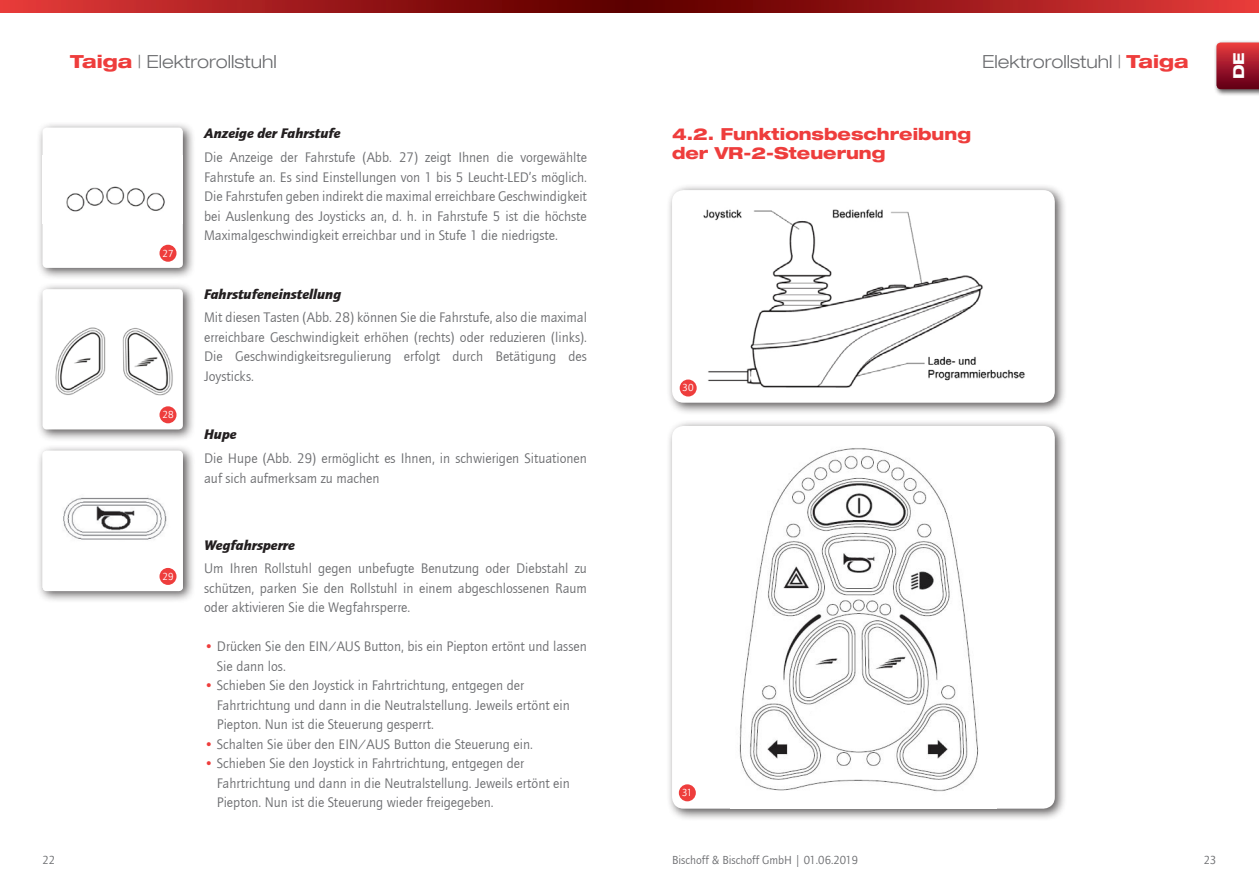
<style>
.page{position:relative;width:1259px;height:893px;background:#fff}
.page>*{position:absolute;margin:0;border:0;box-sizing:border-box;transform-origin:0 0}
.t1{font:300 18px "Helve Neu Lig Ext";color:#6c6d70}
.t2{font:800 16.5px/19.5px "Helve Neu Hea Ext";color:#ee3d3c}
.t3{font:800 15px "Helve Neu Hea Ext";color:#fff}
.t4{font:14.25px/19.5px "Quay Sans";color:#6c6d70}
.t5{font:italic 900 14.25px "Quay Sans";color:#231f20}
.t6{font:12px "Quay Sans";color:#6c6d70}
.t7{font:10.5px "Quay Sans";color:#fff}
.s1{font-family:"Helve Neu Hea Ext";font-weight:800;color:#ee3d3c}
.s2{color:#ee3d3c}
</style>
<div class="page">
<svg style="left:0;top:0;width:629px;height:12px;background:#9e1a1a"></svg>
<svg style="left:629px;top:0;width:630px;height:12px;background:#9e1a1a"></svg>
<div style="left:1213px;top:40px;width:46px;height:56px;background:#231f20;opacity:.75"></div>
<svg style="left:1216px;top:43px;width:43px;height:46px;background:#a31c2c"></svg>
<div style="left:36px;top:121px;width:160px;height:159px;background:#231f20;opacity:.75"></div>
<div style="left:43px;top:128px;width:140px;height:140px;background:#fff;border-radius:4px"></div>
<img style="left:66px;top:186px;width:99px;height:26px">
<div style="left:36px;top:283px;width:160px;height:159px;background:#231f20;opacity:.75"></div>
<div style="left:43px;top:289px;width:140px;height:140px;background:#fff;border-radius:4px"></div>
<img style="left:55px;top:327px;width:118px;height:69px">
<div style="left:159px;top:245px;width:17px;height:17px;background:#ee3d3c;border-radius:50%"></div>
<div style="left:159px;top:406px;width:17px;height:17px;background:#ee3d3c;border-radius:50%"></div>
<div style="left:36px;top:444px;width:160px;height:159px;background:#231f20;opacity:.75"></div>
<img style="left:43px;top:451px;width:140px;height:140px">
<div style="left:159px;top:568px;width:17px;height:17px;background:#ee3d3c;border-radius:50%"></div>
<div style="left:666px;top:183px;width:401px;height:232px;background:#231f20;opacity:.75"></div>
<div style="left:672px;top:190px;width:382px;height:213px;background:#fff;border-radius:12px"></div>
<img style="left:703px;top:209px;width:322px;height:179px">
<div style="left:679px;top:379px;width:17px;height:17px;background:#ee3d3c;border-radius:50%"></div>
<div style="left:666px;top:419px;width:401px;height:402px;background:#231f20;opacity:.75"></div>
<div style="left:672px;top:426px;width:382px;height:383px;background:#fff;border-radius:12px"></div>
<img style="left:739px;top:448px;width:240px;height:344px">
<div style="left:679px;top:784px;width:17px;height:17px;background:#ee3d3c;border-radius:50%"></div>
<p class="t1" style="left:70px;top:50px;width:208px"><span class="s1">Taiga</span> | Elektrorollstuhl</p>
<p class="t1" style="left:982px;top:50px;width:208px">Elektrorollstuhl | <span class="s1">Taiga</span></p>
<p class="t7" style="left:162px;top:248px;width:13px">27</p>
<p class="t7" style="left:162px;top:409px;width:13px">28</p>
<p class="t5" style="left:204px;top:125px;width:138px">Anzeige der Fahrstufe</p>
<p class="t4" style="left:204px;top:148px;width:384px;text-align:justify">Die Anzeige der Fahrstufe (Abb. 27) zeigt Ihnen die vorgewählte Fahrstufe an. Es sind Einstellungen von 1 bis 5 Leucht-LED’s möglich.<br>Die Fahrstufen geben indirekt die maximal erreichbare Geschwindigkeit bei Auslenkung des Joysticks an, d. h. in Fahrstufe 5 ist die höchste Maximalgeschwindigkeit erreichbar und in Stufe 1 die niedrigste.</p>
<p class="t5" style="left:204px;top:285px;width:138px">Fahrstufeneinstellung</p>
<p class="t4" style="left:204px;top:308px;width:384px;text-align:justify">Mit diesen Tasten (Abb. 28) können Sie die Fahrstufe, also die maximal erreichbare Geschwindigkeit erhöhen (rechts) oder reduzieren (links).<br>Die Geschwindigkeitsregulierung erfolgt durch Betätigung des Joysticks.</p>
<p class="t5" style="left:204px;top:426px;width:34px">Hupe</p>
<p class="t4" style="left:204px;top:449px;width:384px">Die Hupe (Abb. 29) ermöglicht es Ihnen, in schwierigen Situationen auf sich aufmerksam zu machen</p>
<p class="t2" style="left:672px;top:123px;width:300px">4.2. Funktionsbeschreibung der VR-2-Steuerung</p>
<p class="t7" style="left:682px;top:382px;width:13px">30</p>
<p class="t3" style="left:1229px;top:79px;width:28px;rotate:-90deg">DE</p>
<p class="t7" style="left:162px;top:571px;width:13px">29</p>
<p class="t5" style="left:204px;top:536px;width:92px">Wegfahrsperre</p>
<p class="t4" style="left:204px;top:559px;width:384px;text-align:justify">Um Ihren Rollstuhl gegen unbefugte Benutzung oder Diebstahl zu schützen, parken Sie den Rollstuhl in einem abgeschlossenen Raum oder aktivieren Sie die Wegfahrsperre.</p>
<p class="t4" style="left:217px;top:637px;width:371px;text-indent:-13px"><span class="s2">•</span> Drücken Sie den EIN/AUS Button, bis ein Piepton ertönt und lassen<br>Sie dann los.</p>
<p class="t4" style="left:217px;top:676px;width:354px;text-indent:-13px"><span class="s2">•</span> Schieben Sie den Joystick in Fahrtrichtung, entgegen der<br>Fahrtrichtung und dann in die Neutralstellung. Jeweils ertönt ein<br>Piepton. Nun ist die Steuerung gesperrt.</p>
<p class="t4" style="left:204px;top:734px;width:330px"><span class="s2">•</span> Schalten Sie über den EIN/AUS Button die Steuerung ein.</p>
<p class="t4" style="left:217px;top:754px;width:354px;text-indent:-13px"><span class="s2">•</span> Schieben Sie den Joystick in Fahrtrichtung, entgegen der<br>Fahrtrichtung und dann in die Neutralstellung. Jeweils ertönt ein<br>Piepton. Nun ist die Steuerung wieder freigegeben.</p>
<p class="t7" style="left:682px;top:786px;width:12px">31</p>
<p class="t6" style="left:672px;top:853px;width:188px">Bischoff &amp; Bischoff GmbH | 01.06.2019</p>
<p class="t6" style="left:43px;top:853px;width:14px">22</p>
<p class="t6" style="left:1203px;top:853px;width:14px">23</p>
</div>
